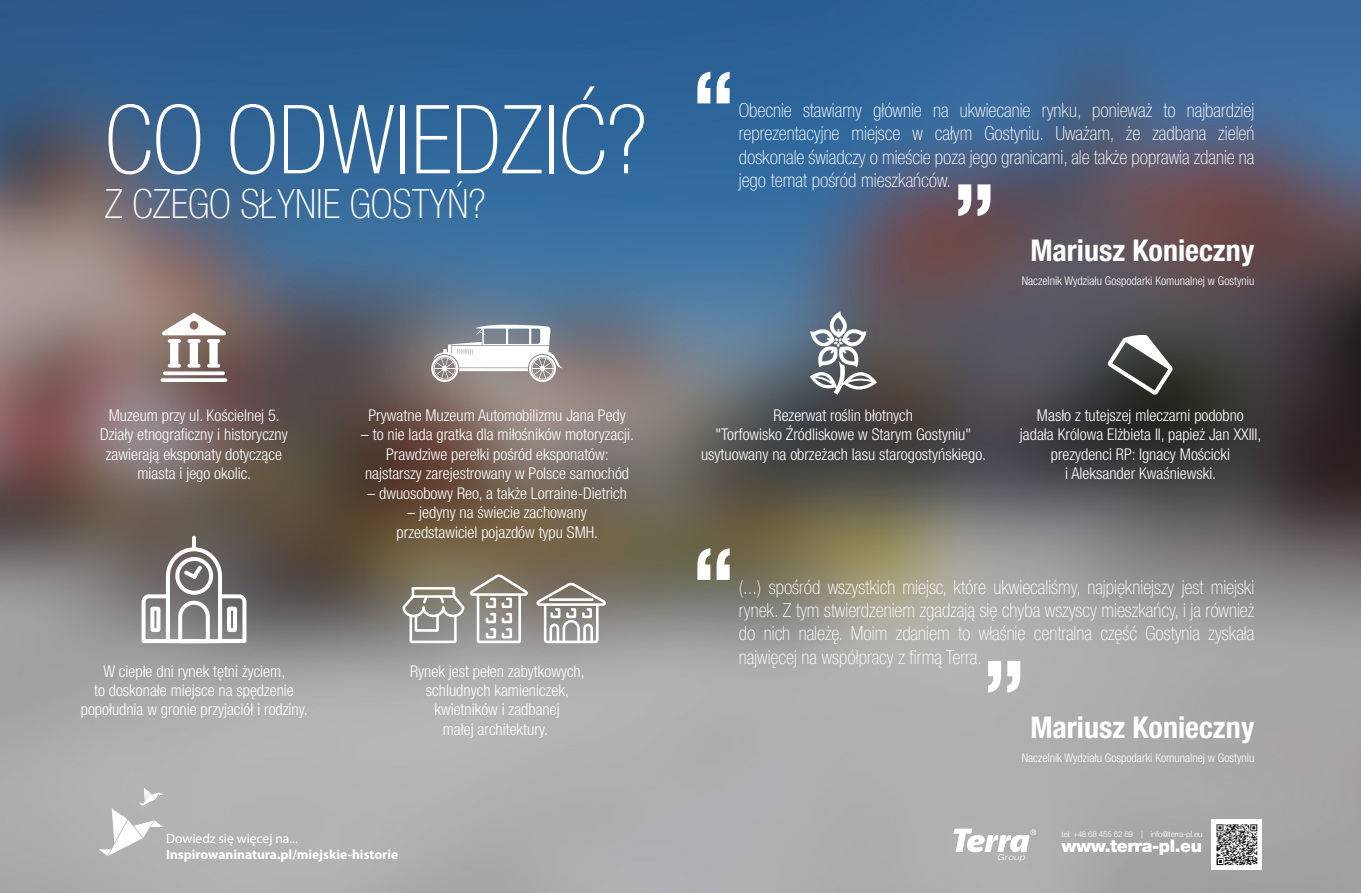
<style>
.page{position:relative;width:1361px;height:893px;background:#fff}
.page>*{position:absolute;margin:0;border:0;box-sizing:border-box;transform-origin:0 0}
.t1{font:100 condensed 95.55px "Helvetica Neue LT Pro";color:#fff}
.t2{font:100 condensed 40.5px "Helvetica Neue LT Pro";color:#fff}
.t3{font:700 condensed 30px "Helvetica Neue LT Pro";color:#fff}
.t4{font:100 condensed 19.5px/23.4px "Helvetica Neue LT Pro";color:#fff;text-align:justify}
.t5{font:900 17.4px "Helvetica Neue LT Pro";letter-spacing:-.025em;color:#fff}
.t6{font:300 condensed 16.2px/19.5px "Helvetica Neue LT Pro";color:#fff;text-align:center}
.t7{font:700 13.5px "Myriad Pro";color:#fff}
.t8{font:13.5px "Myriad Pro";color:#fff}
.t9{font:300 condensed 12px "Helvetica Neue LT Pro";color:#fff}
.t10{font:300 8.1px "Helvetica Neue LT Pro";letter-spacing:-.025em;color:#fff}
.t11{font:italic 300 expanded 8.1px "Helvetica Neue LT Pro";letter-spacing:.05em;color:#fff}
</style>
<div class="page">
<img style="left:0;top:0;width:1361px;height:893px">
<svg style="left:958px;top:184px;width:32px;height:32px"></svg>
<svg style="left:697px;top:72px;width:32px;height:31px"></svg>
<svg style="left:988px;top:661px;width:32px;height:31px"></svg>
<svg style="left:697px;top:548px;width:32px;height:32px"></svg>
<svg style="left:953px;top:829px;width:83px;height:23px"></svg>
<div style="left:1211px;top:819px;width:51px;height:51px;background:#fff"></div>
<svg style="left:1216px;top:824px;width:41px;height:41px;background:#8d8c8e"></svg>
<svg style="left:99px;top:788px;width:64px;height:68px"></svg>
<svg style="left:1107px;top:335px;width:65px;height:60px"></svg>
<svg style="left:161px;top:313px;width:66px;height:69px"></svg>
<svg style="left:431px;top:325px;width:135px;height:57px"></svg>
<svg style="left:810px;top:311px;width:67px;height:84px"></svg>
<hr style="left:192px;top:536px;width:4px;height:15px;background:#fff;border-radius:2px">
<svg style="left:142px;top:547px;width:104px;height:96px"></svg>
<hr style="left:412px;top:587px;width:43px;height:3px;background:#fff">
<svg style="left:402px;top:588px;width:62px;height:55px"></svg>
<hr style="left:412px;top:595px;width:43px;height:3px;background:#fff">
<svg style="left:470px;top:574px;width:58px;height:69px"></svg>
<svg style="left:536px;top:583px;width:70px;height:60px"></svg>
<hr style="left:549px;top:598px;width:44px;height:3px;background:#fff">
<h1 class="t1" style="left:105px;top:87px;width:544px">CO ODWIEDZIĆ?</h1>
<h2 class="t2" style="left:105px;top:181px;width:382px">Z CZEGO SŁYNIE GOSTYŃ?</h2>
<p class="t6" style="left:100px;top:405px;width:189px">Muzeum przy ul. Kościelnej 5.<br>Działy etnograficzny i historyczny zawierają eksponaty dotyczące miasta i jego okolic.</p>
<p class="t6" style="left:368px;top:405px;width:259px">Prywatne Muzeum Automobilizmu Jana Pedy</p>
<p class="t6" style="left:361px;top:425px;width:274px">– to nie lada gratka dla miłośników motoryzacji.<br>Prawdziwe perełki pośród eksponatów: najstarszy zarejestrowany w Polsce samochód</p>
<p class="t6" style="left:367px;top:483px;width:261px">– dwuosobowy Reo, a także Lorraine-Dietrich</p>
<p class="t6" style="left:397px;top:503px;width:203px">– jedyny na świecie zachowany przedstawiciel pojazdów typu SMH.</p>
<p class="t6" style="left:81px;top:661px;width:228px">W ciepłe dni rynek tętni życiem,<br>to doskonałe miejsce na spędzenie popołudnia w gronie przyjaciół i rodziny.</p>
<p class="t6" style="left:410px;top:661px;width:176px">Rynek jest pełen zabytkowych, schludnych kamieniczek, kwietników i zadbanej<br>małej architektury.</p>
<p class="t8" style="left:166px;top:830px;width:133px">Dowiedz się więcej na...</p>
<p class="t7" style="left:166px;top:846px;width:233px">Inspirowaninatura.pl/miejskie-historie</p>
<p class="t4" style="left:739px;top:99px;width:517px">Obecnie stawiamy głównie na ukwiecanie rynku, ponieważ to najbardziej reprezentacyjne miejsce w całym Gostyniu. Uważam, że zadbana zieleń doskonale świadczy o mieście poza jego granicami, ale także poprawia zdanie na jego temat pośród mieszkańców.</p>
<h3 class="t3" style="left:1030px;top:232px;width:226px">Mariusz Konieczny</h3>
<p class="t9" style="left:1021px;top:274px;width:234px">Naczelnik Wydziału Gospodarki Komunalnej w Gostyniu</p>
<p class="t6" style="left:701px;top:405px;width:287px">Rezerwat roślin błotnych<br>"Torfowisko Źródliskowe w Starym Gostyniu" usytuowany na obrzeżach lasu starogostyńskiego.</p>
<p class="t6" style="left:1020px;top:405px;width:243px">Masło z tutejszej mleczarni podobno jadała Królowa Elżbieta II, papież Jan XXIII, prezydenci RP: Ignacy Mościcki<br>i Aleksander Kwaśniewski.</p>
<p class="t4" style="left:739px;top:576px;width:517px">(...) spośród wszystkich miejsc, które ukwiecaliśmy, najpiękniejszy jest miejski rynek. Z tym stwierdzeniem zgadzają się chyba wszyscy mieszkańcy, i ja również do nich należę. Moim zdaniem to właśnie centralna część Gostynia zyskała najwięcej na współpracy z firmą Terra.</p>
<h3 class="t3" style="left:1030px;top:709px;width:226px">Mariusz Konieczny</h3>
<p class="t9" style="left:1021px;top:750px;width:234px">Naczelnik Wydziału Gospodarki Komunalnej w Gostyniu</p>
<p class="t11" style="left:997px;top:853px;width:29px">Group</p>
<p class="t10" style="left:1061px;top:829px;width:142px">tel: +48 68 455 62 69 | info@terra-pl.eu</p>
<p class="t5" style="left:1061px;top:836px;width:142px">www.terra-pl.eu</p>
</div>
